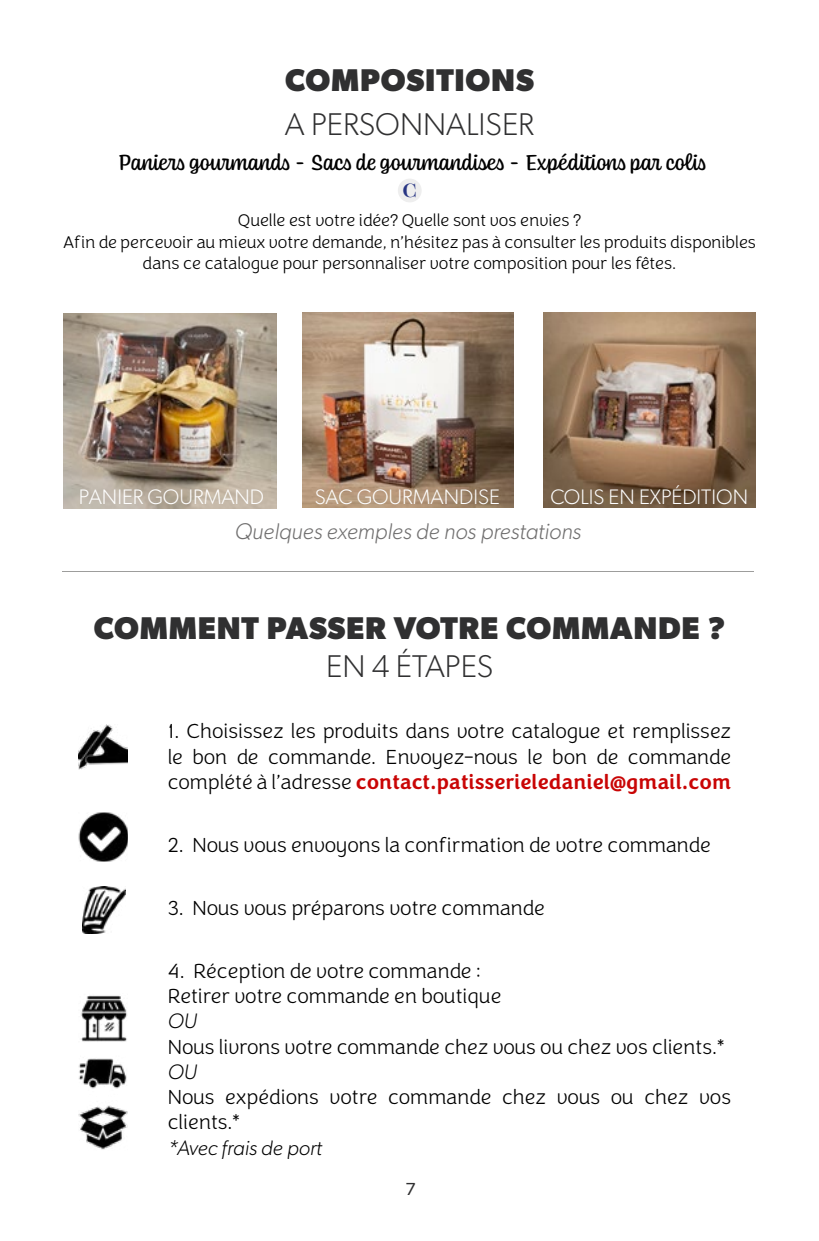
<style>
.page{position:relative;width:819px;height:1241px;background:#fff}
.page>*{position:absolute;margin:0;border:0;box-sizing:border-box;transform-origin:0 0}
.t1{font:700 31.5px "Gibson";letter-spacing:.025em;color:#303031}
.t2{font:300 31.5px "Gibson";color:#303031}
.t3{font:22.75px "Coniferous";color:#000;scale:1.3 1}
.t4{font:italic 300 22.75px "Gibson";color:#706f6f}
.t5{font:200 21px/25.2px "Congenial";color:#000}
.t6{font:300 21px "Gibson";color:#fff}
.t7{font:italic 300 21px "Gibson";color:#000}
.t8{font:700 21px "Tenez";color:#283583}
.t9{font:200 17.5px/21px "Congenial";color:#000;text-align:center}
.t10{font:17.5px "Gibson";color:#303031}
.s1{font-weight:500;color:#c90505}
</style>
<div class="page">
<img style="left:302px;top:312px;width:211px;height:195px">
<img style="left:78px;top:724px;width:50px;height:45px">
<img style="left:78px;top:812px;width:50px;height:49px">
<img style="left:80px;top:995px;width:47px;height:47px">
<img style="left:78px;top:1058px;width:49px;height:31px">
<img style="left:82px;top:886px;width:44px;height:47px">
<img style="left:63px;top:313px;width:213px;height:195px">
<img style="left:543px;top:312px;width:212px;height:195px">
<hr style="left:62px;top:571px;width:691px;height:1px;background:#9d9d9c">
<img style="left:78px;top:1105px;width:50px;height:45px">
<div style="left:398px;top:178px;width:23px;height:24px;background:#eee;border-radius:50%"></div>
<h1 class="t1" style="left:285px;top:61px;width:250px">COMPOSITIONS</h1>
<h1 class="t2" style="left:285px;top:105px;width:250px">A PERSONNALISER</h1>
<p class="t3" style="left:118px;top:147px;width:453px">Paniers gourmands - Sacs de gourmandises - Expéditions par colis</p>
<p class="t9" style="left:63px;top:210px;width:694px">Quelle est votre idée? Quelle sont vos envies ?<br>Afin de percevoir au mieux votre demande, n’hésitez pas à consulter les produits disponibles dans ce catalogue pour personnaliser votre composition pour les fêtes.</p>
<p class="t8" style="left:402px;top:176px;width:16px">C</p>
<p class="t6" style="left:79px;top:483px;width:187px">PANIER GOURMAND</p>
<p class="t6" style="left:315px;top:483px;width:187px">SAC GOURMANDISE</p>
<p class="t6" style="left:550px;top:483px;width:199px">COLIS EN EXPÉDITION</p>
<p class="t4" style="left:235px;top:517px;width:348px">Quelques exemples de nos prestations</p>
<h1 class="t1" style="left:94px;top:609px;width:633px">COMMENT PASSER VOTRE COMMANDE ?</h1>
<h1 class="t2" style="left:326px;top:647px;width:169px">EN 4 ÉTAPES</h1>
<p class="t5" style="left:168px;top:719px;width:565px;text-align:justify">1. Choisissez les produits dans votre catalogue et remplissez le bon de commande. Envoyez-nous le bon de commande complété à l’adresse <span class="s1">contact.patisserieledaniel@gmail.com</span></p>
<p class="t5" style="left:168px;top:832px;width:544px">2. Nous vous envoyons la confirmation de votre commande</p>
<p class="t5" style="left:168px;top:895px;width:378px">3. Nous vous préparons votre commande</p>
<p class="t5" style="left:168px;top:958px;width:335px">4. Réception de votre commande :<br>Retirer votre commande en boutique</p>
<p class="t7" style="left:168px;top:1008px;width:31px">OU</p>
<p class="t5" style="left:168px;top:1034px;width:558px">Nous livrons votre commande chez vous ou chez vos clients.*</p>
<p class="t7" style="left:168px;top:1058px;width:31px">OU</p>
<p class="t5" style="left:168px;top:1084px;width:565px">Nous expédions votre commande chez vous ou chez vos clients.*</p>
<p class="t7" style="left:168px;top:1134px;width:156px">*Avec frais de port</p>
<p class="t10" style="left:405px;top:1177px;width:12px">7</p>
</div>
